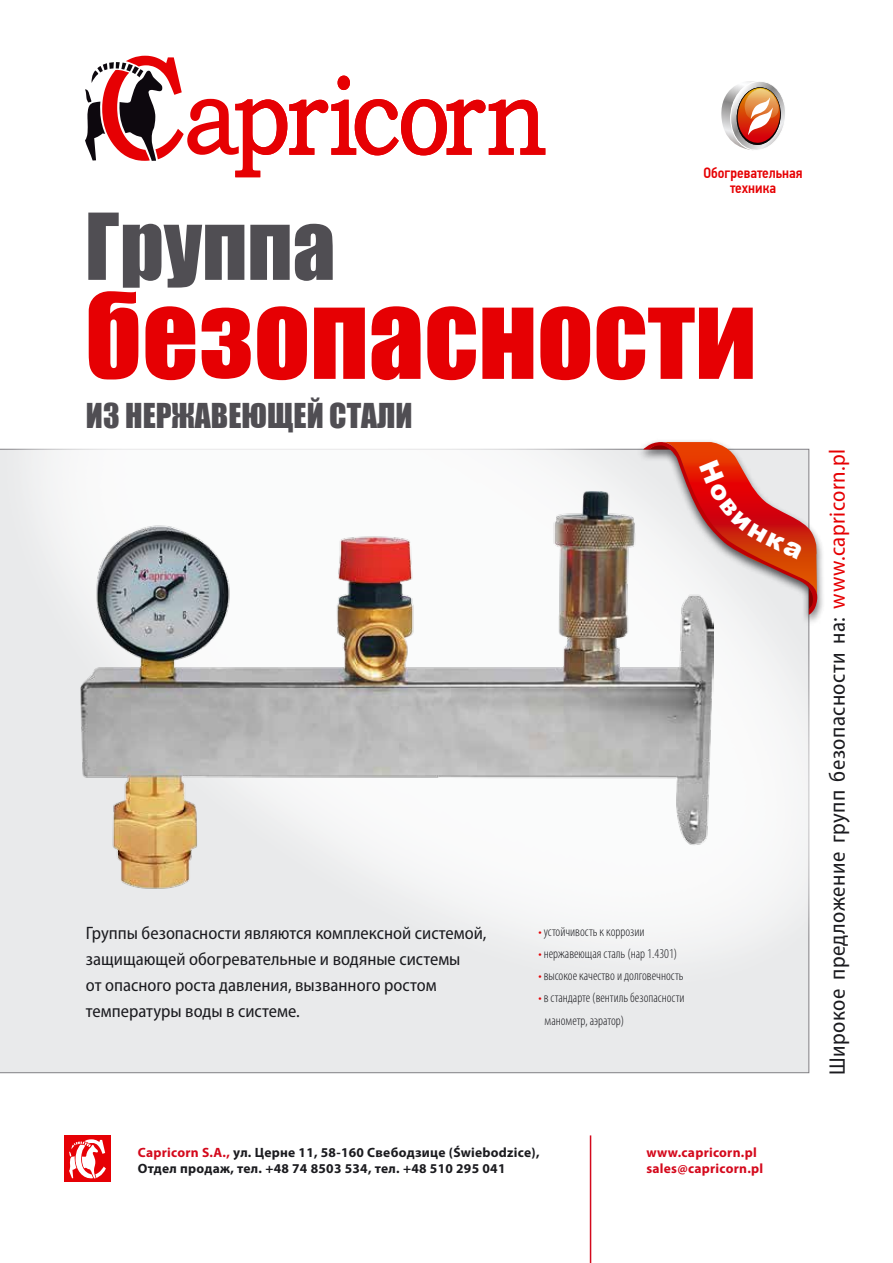
<style>
.page{position:relative;width:893px;height:1263px;background:#fff}
.page>*{position:absolute;margin:0;border:0;box-sizing:border-box;transform-origin:0 0}
.t1{font:109.95px "Impact";color:#e60003}
.t2{font:85.05px "Impact";color:#504e53}
.t3{font:31.5px "Impact";color:#504e53}
.t4{font:semi-condensed 22.5px "Myriad Pro";letter-spacing:.02em;color:#1b1b1f}
.t5{font:semi-condensed 18px/25.8px "Myriad Pro";color:#1b1b1f}
.t6{font:500 15px/15px "PF Din Text Cond Pro";color:#e60003;text-align:center}
.t7{font:300 condensed 13.5px/22.2px "Myriad Pro";color:#1b1b1f}
.t8{font:700 13.5px/16.2px "Myriad Pro";letter-spacing:.02em;color:#1b1b1f}
.t9{font:700 13.5px/16.2px "Myriad Pro";letter-spacing:.02em;color:#d4091c}
.s1{color:#e60003}
.s2{color:#d4091c}
</style>
<div class="page">
<div style="left:0;top:1035px;width:809px;height:38px;background:#e9eaeb"></div>
<svg style="left:85px;top:56px;width:460px;height:121px"></svg>
<svg style="left:0;top:448px;width:810px;height:587px;fill:#e9eaeb"></svg>
<svg style="left:721px;top:81px;width:64px;height:69px"></svg>
<img style="left:80px;top:490px;width:634px;height:401px">
<div style="left:637px;top:438px;width:188px;height:188px;background:#1b1b1f;opacity:.75"></div>
<div style="left:64px;top:1135px;width:47px;height:47px;background:#e60005"></div>
<svg style="left:69px;top:1139px;width:37px;height:40px"></svg>
<hr style="left:590px;top:1135px;width:1px;height:128px;background:#d4091c">
<svg style="left:643px;top:442px;width:175px;height:173px"></svg>
<p class="t6" style="left:703px;top:166px;width:101px">Обогревательная техника</p>
<h2 class="t2" style="left:85px;top:180px;width:252px">Группа</h2>
<h1 class="t1" style="left:85px;top:250px;width:673px">безопасности</h1>
<h3 class="t3" style="left:86px;top:391px;width:328px">ИЗ НЕРЖАВЕЮЩЕЙ СТАЛИ</h3>
<p class="t5" style="left:86px;top:921px;width:402px">Группы безопасности являются комплексной системой, защищающей обогревательные и водяные системы<br>от опасного роста давления, вызванного ростом температуры воды в системе.</p>
<p class="t7" style="left:538px;top:921px;width:108px"><span class="s1">•</span> устойчивость к коррозии</p>
<p class="t7" style="left:538px;top:943px;width:140px"><span class="s1">•</span> нержавеющая сталь (нар 1.4301)</p>
<p class="t7" style="left:538px;top:965px;width:147px"><span class="s1">•</span> высокое качество и долговечность</p>
<p class="t7" style="left:545px;top:987px;width:141px;text-indent:-6px"><span class="s1">•</span> в стандарте (вентиль безопасности манометр, аэратор)</p>
<p class="t4" style="left:825px;top:1075px;width:627px;rotate:-90deg">Широкое предложение групп безопасности на: <span class="s1">www.capricorn.pl</span></p>
<p class="t8" style="left:138px;top:1144px;width:403px"><span class="s2">Capricorn S.A.,</span> ул. Церне 11, 58-160 Свебодзице (Świebodzice),<br>Отдел продаж, тел. +48 74 8503 534, тел. +48 510 295 041</p>
<p class="t9" style="left:646px;top:1144px;width:118px">www.capricorn.pl sales@capricorn.pl</p>
</div>
